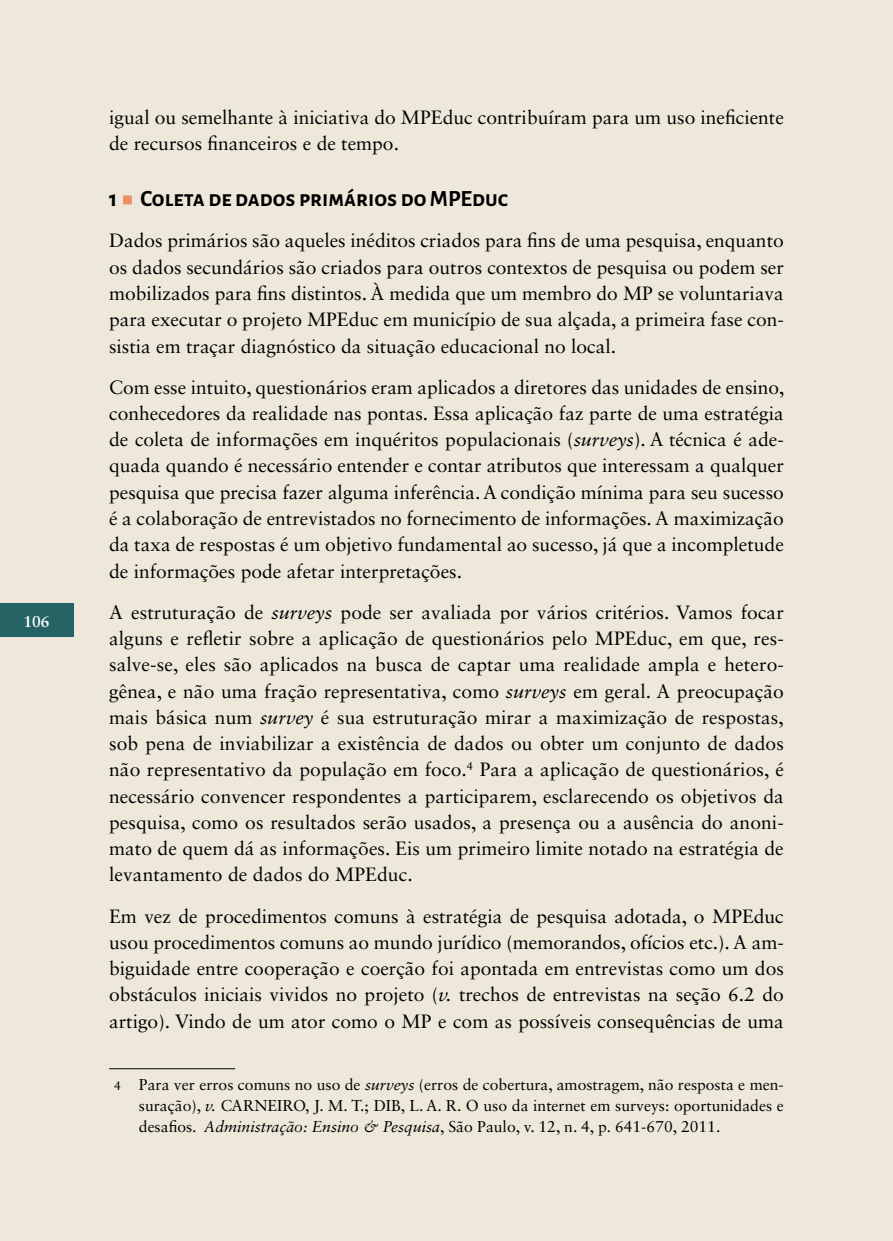
<style>
.page{position:relative;width:893px;height:1241px;background:#fff}
.page>*{position:absolute;margin:0;border:0;box-sizing:border-box;transform-origin:0 0}
.t1{font:700 22.75px "Alegreya Sans SC";color:#000}
.t2{font:19.25px/26.2px "Sabon LT Std";color:#000;text-align:justify}
.t3{font:15.75px/21px "Sabon LT Std";color:#000;text-align:justify}
.t4{font:700 15.75px "Sabon LT Std";color:#fff}
.s1{font-family:"Montserrat";font-weight:400;color:#ec8d63}
.s2{font-style:italic}
.s3{font-size:12.25px}
</style>
<div class="page">
<div style="left:0;top:0;width:893px;height:1240px;background:#eee8db"></div>
<div style="left:0;top:604px;width:73px;height:33px;background:#266364"></div>
<hr style="left:109px;top:1068px;width:126px;height:1px;background:#000">
<p class="t4" style="left:23px;top:611px;width:28px">106</p>
<p class="t2" style="left:109px;top:104px;width:676px">igual ou semelhante à iniciativa do MPEduc contribuíram para um uso ineficiente de recursos financeiros e de tempo.</p>
<p class="t1" style="left:109px;top:182px;width:401px">1 <span class="s1">■</span> Coleta de dados primários do MPEduc</p>
<p class="t2" style="left:109px;top:227px;width:676px">Dados primários são aqueles inéditos criados para fins de uma pesquisa, enquanto os dados secundários são criados para outros contextos de pesquisa ou podem ser mobilizados para fins distintos. À medida que um membro do MP se voluntariava para executar o projeto MPEduc em município de sua alçada, a primeira fase con&shy;sistia em traçar diagnóstico da situação educacional no local.</p>
<p class="t2" style="left:109px;top:373px;width:677px">Com esse intuito, questionários eram aplicados a diretores das unidades de ensino, conhecedores da realidade nas pontas. Essa aplicação faz parte de uma estratégia de coleta de informações em inquéritos populacionais (<span class="s2">surveys</span>). A técnica é ade&shy;quada quando é necessário entender e contar atributos que interessam a qualquer pesquisa que precisa fazer alguma inferência. A condição mínima para seu sucesso é a colaboração de entrevistados no fornecimento de informações. A maximização da taxa de respostas é um objetivo fundamental ao sucesso, já que a incompletude de informações pode afetar interpretações.</p>
<p class="t2" style="left:109px;top:598px;width:676px">A estruturação de <span class="s2">surveys</span> pode ser avaliada por vários critérios. Vamos focar alguns e refletir sobre a aplicação de questionários pelo MPEduc, em que, res&shy;salve-se, eles são aplicados na busca de captar uma realidade ampla e hetero&shy;gênea, e não uma fração representativa, como <span class="s2">surveys</span> em geral. A preocupação mais básica num <span class="s2">survey</span> é sua estruturação mirar a maximização de respostas, sob pena de inviabilizar a existência de dados ou obter um conjunto de dados não representativo da população em foco.<sup>4</sup> Para a aplicação de questionários, é necessário convencer respondentes a participarem, esclarecendo os objetivos da pesquisa, como os resultados serão usados, a presença ou a ausência do anoni&shy;mato de quem dá as informações. Eis um primeiro limite notado na estratégia de levantamento de dados do MPEduc.</p>
<p class="t2" style="left:109px;top:902px;width:676px">Em vez de procedimentos comuns à estratégia de pesquisa adotada, o MPEduc usou procedimentos comuns ao mundo jurídico (memorandos, ofícios etc.). A am&shy;biguidade entre cooperação e coerção foi apontada em entrevistas como um dos obstáculos iniciais vividos no projeto (<span class="s2">v.</span> trechos de entrevistas na seção 6.2 do artigo). Vindo de um ator como o MP e com as possíveis consequências de uma</p>
<p class="t3" style="left:139px;top:1073px;width:646px;text-indent:-25px"><span class="s3">4</span> Para ver erros comuns no uso de <span class="s2">surveys</span> (erros de cobertura, amostragem, não resposta e men&shy;suração), <span class="s2">v.</span> CARNEIRO, J. M. T.; DIB, L. A. R. O uso da internet em surveys: oportunidades e desafios. <span class="s2">Administração: Ensino &amp; Pesquisa</span>, São Paulo, v. 12, n. 4, p. 641-670, 2011.</p>
</div>
